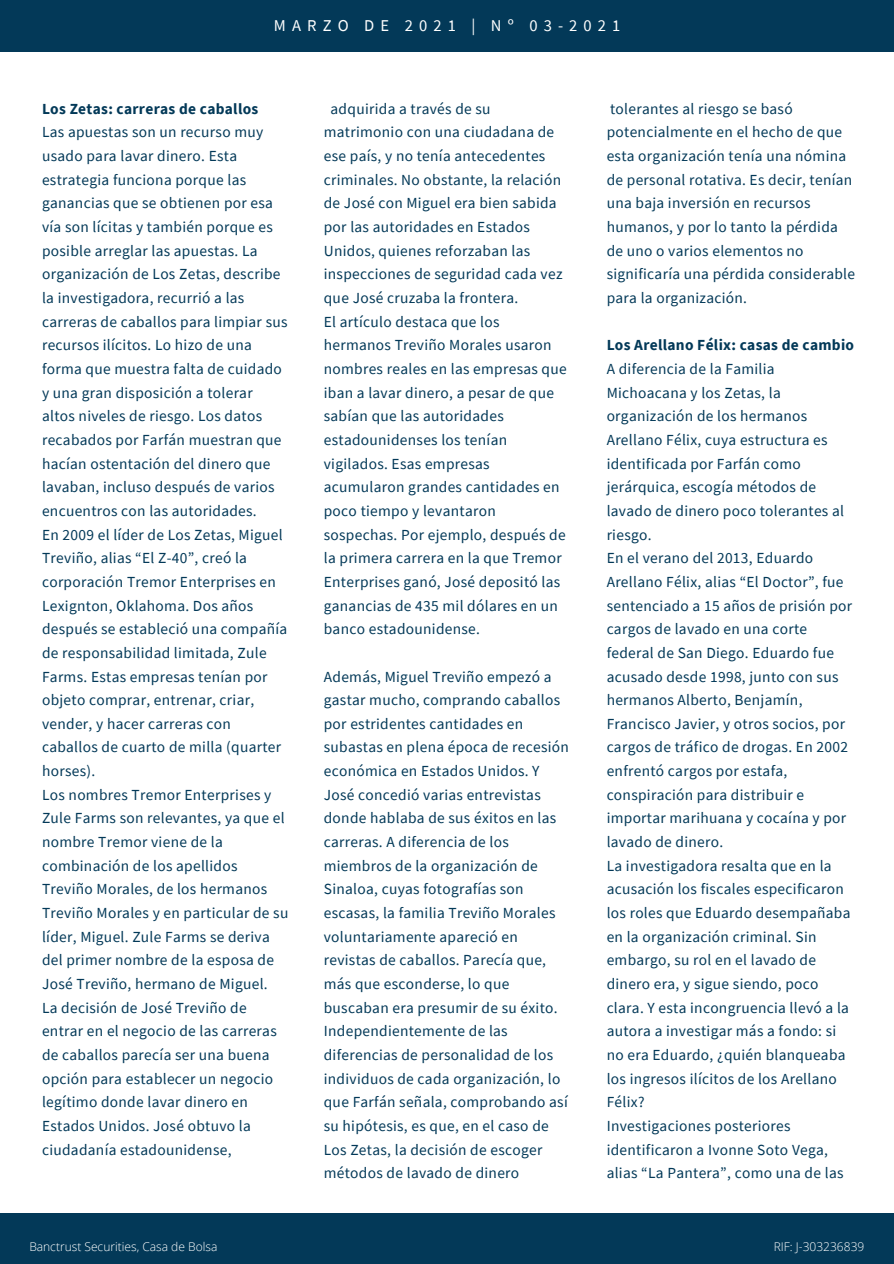
<style>
.page{position:relative;width:894px;height:1264px;background:#fff}
.page>*{position:absolute;margin:0;border:0;box-sizing:border-box;transform-origin:0 0}
.t1{font:16.5px "Source Sans Pro";letter-spacing:.37em;color:#fff}
.t2{font:15.45px/23.7px "Source Sans Pro";letter-spacing:.02em;color:#033958}
.t3{font:700 15.45px "Source Sans Pro";letter-spacing:.02em;color:#033958}
.t4{font:300 12px "Open Sans";color:#fff}
</style>
<div class="page">
<div style="left:0;top:0;width:893px;height:51px;background:#033958"></div>
<div style="left:0;top:1213px;width:893px;height:50px;background:#033958"></div>
<p class="t1" style="left:274px;top:14px;width:348px">MARZO DE 2021 | Nº 03-2021</p>
<p class="t3" style="left:42px;top:98px;width:218px">Los Zetas: carreras de caballos</p>
<p class="t2" style="left:42px;top:120px;width:247px">Las apuestas son un recurso muy usado para lavar dinero. Esta estrategia funciona porque las ganancias que se obtienen por esa vía son lícitas y también porque es posible arreglar las apuestas. La organización de Los Zetas, describe la investigadora, recurrió a las carreras de caballos para limpiar sus recursos ilícitos. Lo hizo de una forma que muestra falta de cuidado y una gran disposición a tolerar altos niveles de riesgo. Los datos recabados por Farfán muestran que hacían ostentación del dinero que lavaban, incluso después de varios encuentros con las autoridades.</p>
<p class="t2" style="left:42px;top:522px;width:247px">En 2009 el líder de Los Zetas, Miguel<br>Treviño, alias “El Z-40”, creó la corporación Tremor Enterprises en<br>Lexignton, Oklahoma. Dos años después se estableció una compañía de responsabilidad limitada, Zule<br>Farms. Estas empresas tenían por objeto comprar, entrenar, criar, vender, y hacer carreras con caballos de cuarto de milla (quarter horses).</p>
<p class="t2" style="left:42px;top:782px;width:248px">Los nombres Tremor Enterprises y<br>Zule Farms son relevantes, ya que el nombre Tremor viene de la combinación de los apellidos<br>Treviño Morales, de los hermanos<br>Treviño Morales y en particular de su líder, Miguel. Zule Farms se deriva del primer nombre de la esposa de<br>José Treviño, hermano de Miguel.</p>
<p class="t2" style="left:42px;top:995px;width:236px">La decisión de José Treviño de entrar en el negocio de las carreras de caballos parecía ser una buena opción para establecer un negocio legítimo donde lavar dinero en<br>Estados Unidos. José obtuvo la ciudadanía estadounidense,</p>
<p class="t2" style="left:324px;top:96px;width:240px;text-indent:7px">adquirida a través de su matrimonio con una ciudadana de ese país, y no tenía antecedentes criminales. No obstante, la relación de José con Miguel era bien sabida por las autoridades en Estados<br>Unidos, quienes reforzaban las inspecciones de seguridad cada vez que José cruzaba la frontera.</p>
<p class="t2" style="left:324px;top:309px;width:244px">El artículo destaca que los hermanos Treviño Morales usaron nombres reales en las empresas que iban a lavar dinero, a pesar de que sabían que las autoridades estadounidenses los tenían vigilados. Esas empresas acumularon grandes cantidades en poco tiempo y levantaron sospechas. Por ejemplo, después de la primera carrera en la que Tremor<br>Enterprises ganó, José depositó las ganancias de 435 mil dólares en un banco estadounidense.</p>
<p class="t2" style="left:324px;top:664px;width:246px">Además, Miguel Treviño empezó a gastar mucho, comprando caballos por estridentes cantidades en subastas en plena época de recesión económica en Estados Unidos. Y<br>José concedió varias entrevistas donde hablaba de sus éxitos en las carreras. A diferencia de los miembros de la organización de<br>Sinaloa, cuyas fotografías son escasas, la familia Treviño Morales voluntariamente apareció en revistas de caballos. Parecía que, más que esconderse, lo que buscaban era presumir de su éxito.</p>
<p class="t2" style="left:324px;top:1019px;width:245px">Independientemente de las diferencias de personalidad de los individuos de cada organización, lo que Farfán señala, comprobando así su hipótesis, es que, en el caso de<br>Los Zetas, la decisión de escoger métodos de lavado de dinero</p>
<p class="t2" style="left:606px;top:96px;width:250px">tolerantes al riesgo se basó potencialmente en el hecho de que esta organización tenía una nómina de personal rotativa. Es decir, tenían una baja inversión en recursos humanos, y por lo tanto la pérdida de uno o varios elementos no significaría una pérdida considerable para la organización.</p>
<p class="t3" style="left:606px;top:335px;width:249px">Los Arellano Félix: casas de cambio</p>
<p class="t2" style="left:606px;top:356px;width:239px">A diferencia de la Familia<br>Michoacana y los Zetas, la organización de los hermanos<br>Arellano Félix, cuya estructura es identificada por Farfán como jerárquica, escogía métodos de lavado de dinero poco tolerantes al riesgo.</p>
<p class="t2" style="left:606px;top:546px;width:247px">En el verano del 2013, Eduardo<br>Arellano Félix, alias “El Doctor”, fue sentenciado a 15 años de prisión por cargos de lavado en una corte federal de San Diego. Eduardo fue acusado desde 1998, junto con sus hermanos Alberto, Benjamín,<br>Francisco Javier, y otros socios, por cargos de tráfico de drogas. En 2002 enfrentó cargos por estafa, conspiración para distribuir e importar marihuana y cocaína y por lavado de dinero.</p>
<p class="t2" style="left:606px;top:853px;width:245px">La investigadora resalta que en la acusación los fiscales especificaron los roles que Eduardo desempañaba en la organización criminal. Sin embargo, su rol en el lavado de dinero era, y sigue siendo, poco clara. Y esta incongruencia llevó a la autora a investigar más a fondo: si no era Eduardo, ¿quién blanqueaba los ingresos ilícitos de los Arellano<br>Félix?</p>
<p class="t2" style="left:606px;top:1113px;width:238px">Investigaciones posteriores identificaron a Ivonne Soto Vega, alias “La Pantera”, como una de las</p>
<p class="t4" style="left:29px;top:1238px;width:189px">Banctrust Securities, Casa de Bolsa</p>
<p class="t4" style="left:773px;top:1238px;width:92px">RIF: J-303236839</p>
</div>
